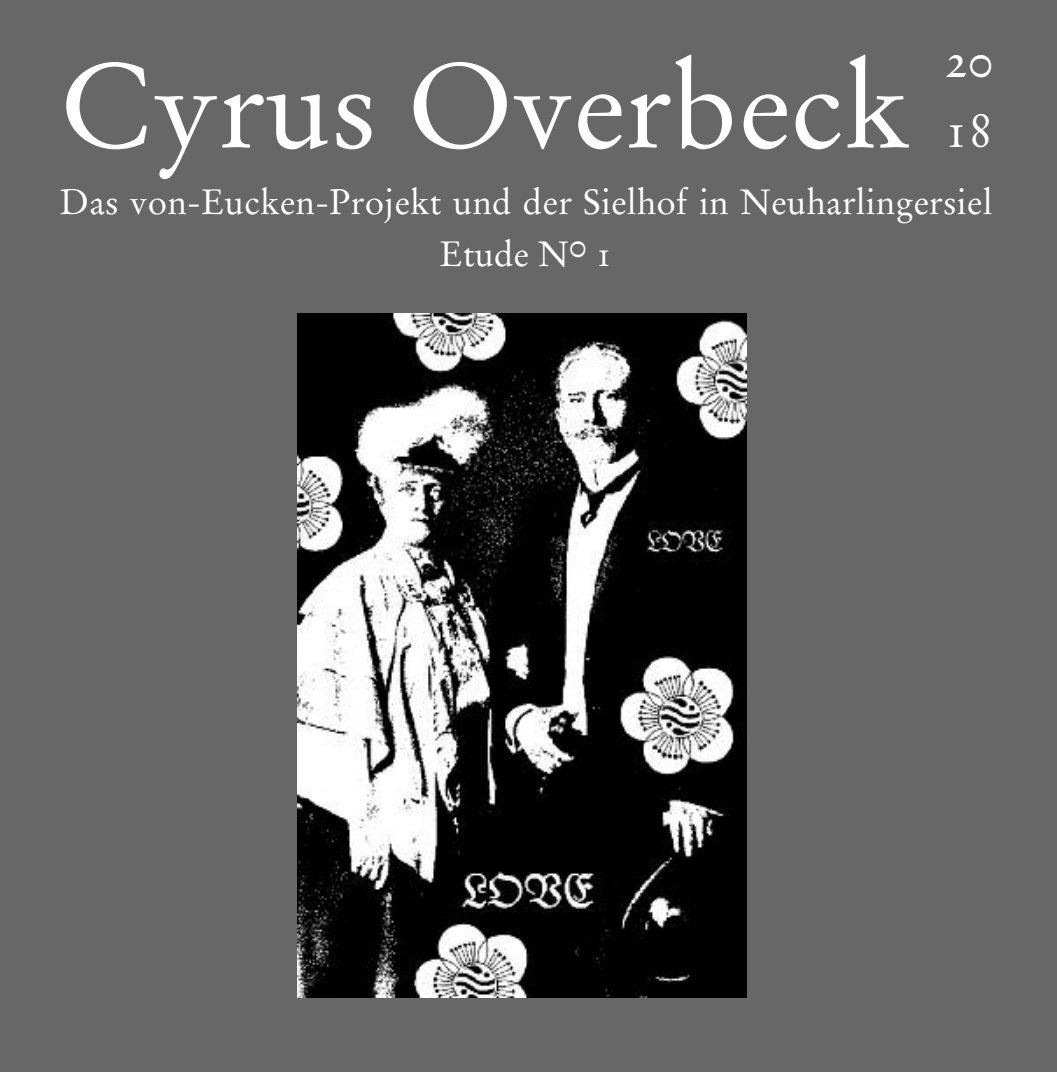
<style>
.page{position:relative;width:1057px;height:1072px;background:#fff}
.page>*{position:absolute;margin:0;border:0;box-sizing:border-box;transform-origin:0 0}
.t1{font:119px "Stempel Garamond Roman Os F";color:#fff}
.t2{font:49px/70px "Stempel Garamond Roman Os F";color:#fff}
.t3{font:35px/52.5px "Stempel Garamond Roman Os F";letter-spacing:.005em;color:#fff;text-align:center}
</style>
<div class="page">
<div style="left:0;top:0;width:1057px;height:1071px;background:#686767"></div>
<img style="left:297px;top:314px;width:449px;height:683px">
<h1 class="t1" style="left:60px;top:55px;width:851px">Cyrus Overbeck</h1>
<p class="t3" style="left:60px;top:178px;width:934px">Das von-Eucken-Projekt und der Sielhof in Neuharlingersiel<br>Etude N0 1</p>
<h2 class="t2" style="left:944px;top:30px;width:50px">20<br>18</h2>
</div>
